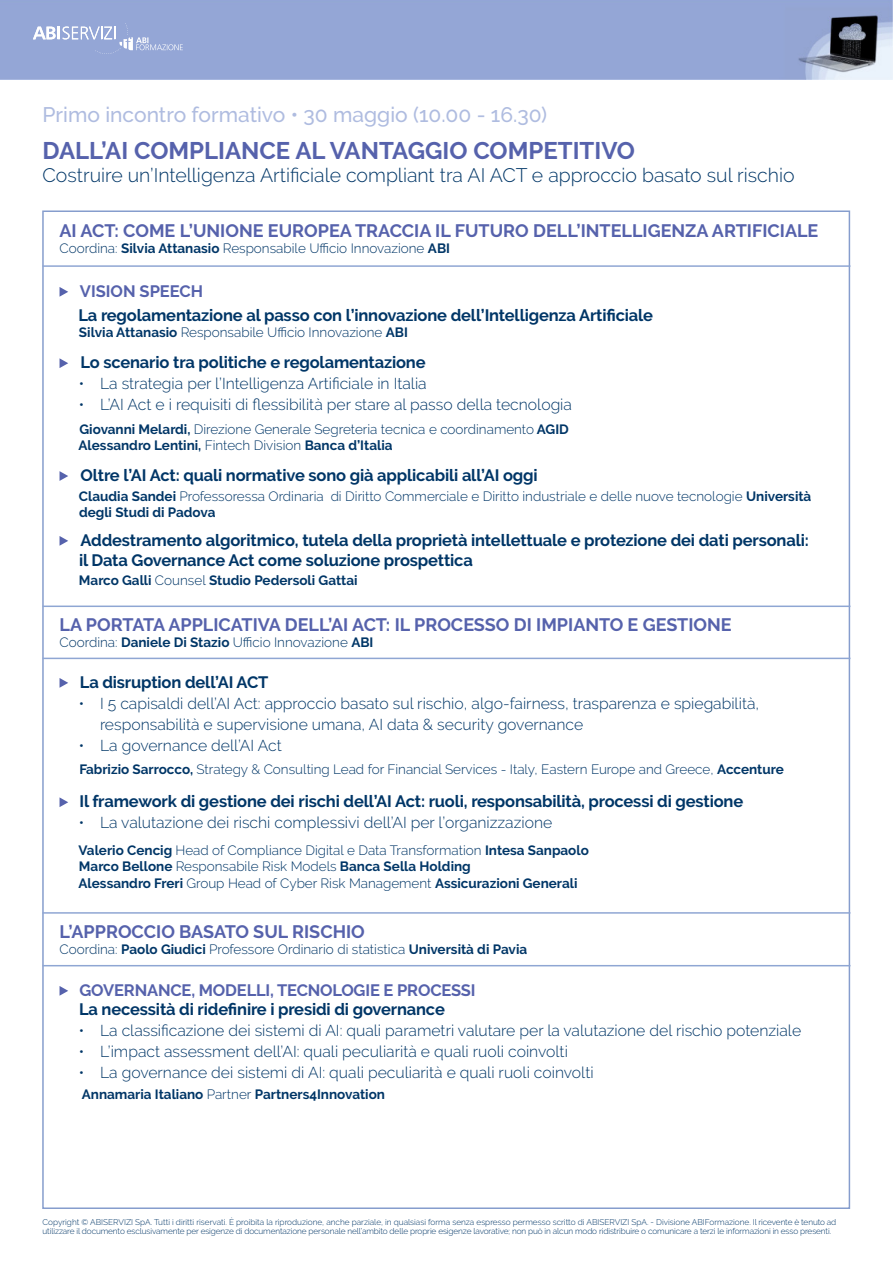
<style>
.page{position:relative;width:893px;height:1263px;background:#fff}
.page>*{position:absolute;margin:0;border:0;box-sizing:border-box;transform-origin:0 0}
.t1{font:700 24px "Raleway";color:#5662ac}
.t2{font:500 21px "Raleway";color:#afbce0}
.t3{font:300 19.5px "Raleway";color:#003667}
.t4{font:700 18px "Raleway";color:#5662ac}
.t5{font:700 16.5px/19.8px "Raleway";letter-spacing:-.01em;color:#003667}
.t6{font:700 16.5px "Raleway";letter-spacing:-.01em;color:#5662ac}
.t7{font:300 15.75px/21px "Raleway";color:#003667}
.t8{font:300 13.5px/16.2px "Raleway";color:#003667}
.t9{font:700 13.5px "Raleway";color:#003667}
.t10{font:300 8.25px/9px "Raleway";letter-spacing:-.01em;color:#003667}
.s1{font-weight:700}
.s2{font-weight:300}
</style>
<div class="page">
<img style="left:0;top:0;width:893px;height:79px">
<svg style="left:33px;top:23px;width:150px;height:31px;background:#a3b2db"></svg>
<svg style="left:60px;top:287px;width:8px;height:10px"></svg>
<svg style="left:60px;top:358px;width:8px;height:10px"></svg>
<svg style="left:60px;top:471px;width:8px;height:10px"></svg>
<svg style="left:60px;top:536px;width:8px;height:10px"></svg>
<svg style="left:60px;top:678px;width:8px;height:10px"></svg>
<svg style="left:60px;top:797px;width:8px;height:10px"></svg>
<hr style="left:43px;top:265px;width:807px;height:2px;background:#8fa6d3">
<hr style="left:43px;top:658px;width:807px;height:1px;background:#8fa6d3">
<hr style="left:43px;top:605px;width:807px;height:2px;background:#8fa6d3">
<hr style="left:43px;top:965px;width:807px;height:1px;background:#8fa6d3">
<hr style="left:43px;top:912px;width:807px;height:2px;background:#8fa6d3">
<svg style="left:60px;top:986px;width:8px;height:10px"></svg>
<p class="t2" style="left:43px;top:102px;width:506px">Primo incontro formativo • 30 maggio (10.00 - 16.30)</p>
<p class="t1" style="left:43px;top:137px;width:594px">DALL’AI COMPLIANCE AL VANTAGGIO COMPETITIVO</p>
<p class="t3" style="left:43px;top:164px;width:754px">Costruire un’Intelligenza Artificiale compliant tra AI ACT e approccio basato sul rischio</p>
<p class="t4" style="left:60px;top:220px;width:760px">AI ACT: COME L’UNIONE EUROPEA TRACCIA IL FUTURO DELL’INTELLIGENZA ARTIFICIALE</p>
<p class="t8" style="left:60px;top:240px;width:392px">Coordina: <span class="s1">Silvia Attanasio</span> Responsabile Ufficio Innovazione <span class="s1">ABI</span></p>
<p class="t6" style="left:80px;top:281px;width:125px">VISION SPEECH</p>
<p class="t5" style="left:79px;top:305px;width:576px">La regolamentazione al passo con l’innovazione dell’Intelligenza Artificiale</p>
<p class="t8" style="left:79px;top:324px;width:330px"><span class="s1">Silvia Attanasio</span> Responsabile Ufficio Innovazione <span class="s1">ABI</span></p>
<p class="t5" style="left:81px;top:352px;width:347px">Lo scenario tra politiche e regolamentazione</p>
<p class="t7" style="left:79px;top:373px;width:349px">• La strategia per l’Intelligenza Artificiale in Italia</p>
<p class="t7" style="left:79px;top:394px;width:495px">• L’AI Act e i requisiti di flessibilità per stare al passo della tecnologia</p>
<p class="t8" style="left:80px;top:421px;width:491px"><span class="s1">Giovanni Melardi,</span> Direzione Generale Segreteria tecnica e coordinamento <span class="s1">AGID</span></p>
<p class="t9" style="left:79px;top:437px;width:315px">Alessandro Lentini, <span class="s2">Fintech Division</span> Banca d’Italia</p>
<p class="t5" style="left:81px;top:465px;width:459px">Oltre l’AI Act: quali normative sono già applicabili all’AI oggi</p>
<p class="t8" style="left:79px;top:488px;width:734px"><span class="s1">Claudia Sandei</span> Professoressa Ordinaria di Diritto Commerciale e Diritto industriale e delle nuove tecnologie <span class="s1">Università degli Studi di Padova</span></p>
<p class="t5" style="left:79px;top:530px;width:731px">Addestramento algoritmico, tutela della proprietà intellettuale e protezione dei dati personali: il Data Governance Act come soluzione prospettica</p>
<p class="t9" style="left:79px;top:573px;width:280px">Marco Galli <span class="s2">Counsel</span> Studio Pedersoli Gattai</p>
<p class="t4" style="left:60px;top:615px;width:674px">LA PORTATA APPLICATIVA DELL’AI ACT: IL PROCESSO DI IMPIANTO E GESTIONE</p>
<p class="t8" style="left:60px;top:634px;width:315px">Coordina: <span class="s1">Daniele Di Stazio</span> Ufficio Innovazione <span class="s1">ABI</span></p>
<p class="t5" style="left:80px;top:672px;width:190px">La disruption dell’AI ACT</p>
<p class="t7" style="left:100px;top:693px;width:661px;text-indent:-21px">• I 5 capisaldi dell’AI Act: approccio basato sul rischio, algo-fairness, trasparenza e spiegabilità, responsabilità e supervisione umana, AI data &amp; security governance</p>
<p class="t7" style="left:79px;top:735px;width:205px">• La governance dell’AI Act</p>
<p class="t8" style="left:80px;top:761px;width:706px"><span class="s1">Fabrizio Sarrocco,</span> Strategy &amp; Consulting Lead for Financial Services - Italy, Eastern Europe and Greece, <span class="s1">Accenture</span></p>
<p class="t5" style="left:79px;top:791px;width:665px">Il framework di gestione dei rischi dell’AI Act: ruoli, responsabilità, processi di gestione</p>
<p class="t7" style="left:79px;top:812px;width:475px">• La valutazione dei rischi complessivi dell’AI per l’organizzazione</p>
<p class="t8" style="left:79px;top:842px;width:512px"><span class="s1">Valerio Cencig</span> Head of Compliance Digital e Data Transformation <span class="s1">Intesa Sanpaolo</span></p>
<p class="t9" style="left:79px;top:859px;width:393px">Marco Bellone <span class="s2">Responsabile Risk Models</span> Banca Sella Holding</p>
<p class="t9" style="left:79px;top:875px;width:500px">Alessandro Freri <span class="s2">Group Head of Cyber Risk Management</span> Assicurazioni Generali</p>
<p class="t4" style="left:60px;top:921px;width:307px">L’APPROCCIO BASATO SUL RISCHIO</p>
<p class="t8" style="left:60px;top:941px;width:469px">Coordina: <span class="s1">Paolo Giudici</span> Professore Ordinario di statistica <span class="s1">Università di Pavia</span></p>
<p class="t6" style="left:79px;top:980px;width:398px">GOVERNANCE, MODELLI, TECNOLOGIE E PROCESSI</p>
<p class="t5" style="left:79px;top:999px;width:367px">La necessità di ridefinire i presidi di governance</p>
<p class="t7" style="left:79px;top:1020px;width:724px">• La classificazione dei sistemi di AI: quali parametri valutare per la valutazione del rischio potenziale</p>
<p class="t7" style="left:79px;top:1041px;width:491px">• L’impact assessment dell’AI: quali peculiarità e quali ruoli coinvolti</p>
<p class="t7" style="left:79px;top:1062px;width:516px">• La governance dei sistemi di AI: quali peculiarità e quali ruoli coinvolti</p>
<p class="t9" style="left:82px;top:1087px;width:305px">Annamaria Italiano <span class="s2">Partner</span> Partners4Innovation</p>
<p class="t10" style="left:43px;top:1217px;width:795px">Copyright © ABISERVIZI SpA. Tutti i diritti riservati. È proibita la riproduzione, anche parziale, in qualsiasi forma senza espresso permesso scritto di ABISERVIZI SpA. - Divisione ABIFormazione. Il ricevente è tenuto ad utilizzare il documento esclusivamente per esigenze di documentazione personale nell’ambito delle proprie esigenze lavorative; non può in alcun modo ridistribuire o comunicare a terzi le informazioni in esso presenti.</p>
</div>
